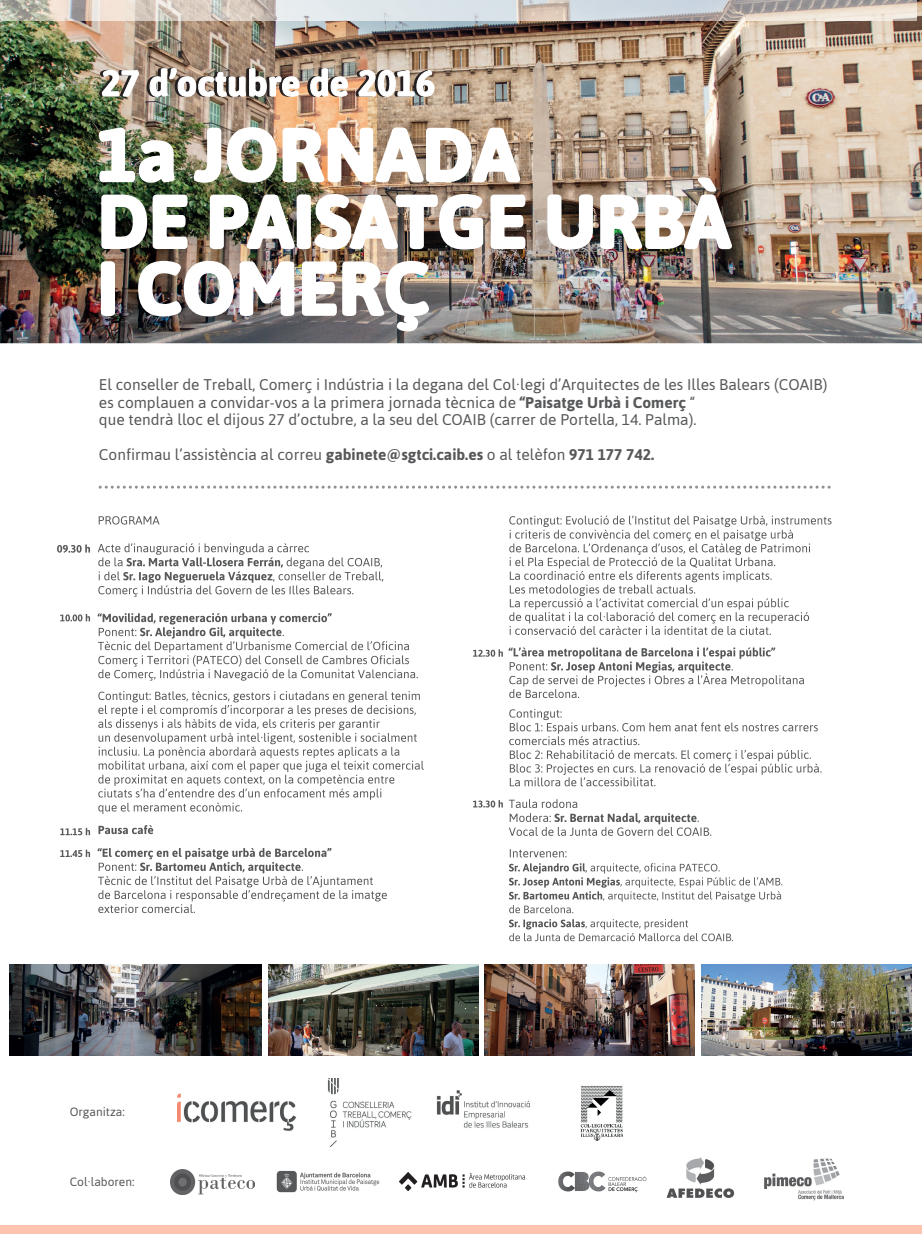
<style>
.page{position:relative;width:922px;height:1234px;background:#fff}
.page>*{position:absolute;margin:0;border:0;box-sizing:border-box;transform-origin:0 0}
.t1{font:700 73.8px/66.8px "Asap";color:#fff}
.t2{font:15.5px/17.5px "Asap";color:#57585a}
.t3{font:12px "Asap";color:#57585a}
.s1{font-weight:700}
</style>
<div class="page">
<img style="left:0;top:0;width:921px;height:343px">
<img style="left:10px;top:964px;width:252px;height:90px">
<img style="left:268px;top:964px;width:210px;height:90px">
<img style="left:484px;top:964px;width:210px;height:90px">
<img style="left:701px;top:964px;width:210px;height:90px">
<svg style="left:99px;top:485px;width:731px;height:3px"></svg>
<img style="left:177px;top:1078px;width:352px;height:68px">
<img style="left:580px;top:1085px;width:42px;height:55px">
<img style="left:98px;top:126px;width:78px;height:58px">
<img style="left:192px;top:125px;width:329px;height:59px">
<img style="left:100px;top:193px;width:89px;height:57px">
<img style="left:208px;top:193px;width:318px;height:58px">
<img style="left:546px;top:175px;width:187px;height:76px">
<svg style="left:99px;top:260px;width:17px;height:57px"></svg>
<img style="left:137px;top:259px;width:293px;height:74px">
<img style="left:99px;top:68px;width:335px;height:29px">
<img style="left:170px;top:1169px;width:85px;height:24px">
<img style="left:276px;top:1170px;width:104px;height:21px">
<img style="left:399px;top:1172px;width:125px;height:18px">
<img style="left:666px;top:1157px;width:69px;height:41px">
<img style="left:764px;top:1158px;width:80px;height:43px">
<img style="left:558px;top:1171px;width:89px;height:21px">
<img style="left:0;top:0;width:915px;height:21px">
<div style="left:0;top:1225px;width:921px;height:8px;background:#ffc3b0"></div>
<svg style="left:509px;top:863px;width:273px;height:78px"></svg>
<svg style="left:509px;top:849px;width:57px;height:8px"></svg>
<svg style="left:509px;top:799px;width:202px;height:36px"></svg>
<svg style="left:509px;top:708px;width:312px;height:78px"></svg>
<svg style="left:508px;top:647px;width:295px;height:51px"></svg>
<svg style="left:509px;top:515px;width:322px;height:119px"></svg>
<svg style="left:98px;top:848px;width:289px;height:64px"></svg>
<svg style="left:98px;top:825px;width:55px;height:9px"></svg>
<svg style="left:98px;top:691px;width:326px;height:122px"></svg>
<svg style="left:98px;top:613px;width:319px;height:67px"></svg>
<svg style="left:98px;top:543px;width:285px;height:53px"></svg>
<svg style="left:99px;top:516px;width:60px;height:8px"></svg>
<svg style="left:57px;top:544px;width:33px;height:8px"></svg>
<svg style="left:60px;top:614px;width:30px;height:7px"></svg>
<svg style="left:60px;top:827px;width:30px;height:8px"></svg>
<svg style="left:60px;top:849px;width:30px;height:7px"></svg>
<svg style="left:473px;top:649px;width:29px;height:7px"></svg>
<svg style="left:473px;top:800px;width:29px;height:7px"></svg>
<h1 class="t1" style="left:97px;top:121px;width:634px">1a JORNADA<br>DE PAISATGE URBÀ<br>I COMERÇ</h1>
<p class="t2" style="left:99px;top:376px;width:729px">El conseller de Treball, Comerç i Indústria i la degana del Col·legi d’Arquitectes de les Illes Balears (COAIB) es complauen a convidar-vos a la primera jornada tècnica de <span class="s1">“Paisatge Urbà i Comerç</span> “<br>que tendrà lloc el dijous 27 d’octubre, a la seu del COAIB (carrer de Portella, 14. Palma).</p>
<p class="t2" style="left:99px;top:446px;width:556px">Confirmau l’assistència al correu <span class="s1">gabinete@sgtci.caib.es</span> o al telèfon <span class="s1">971 177 742.</span></p>
<p class="t3" style="left:70px;top:1104px;width:57px">Organitza:</p>
<p class="t3" style="left:70px;top:1174px;width:66px">Col·laboren:</p>
</div>
